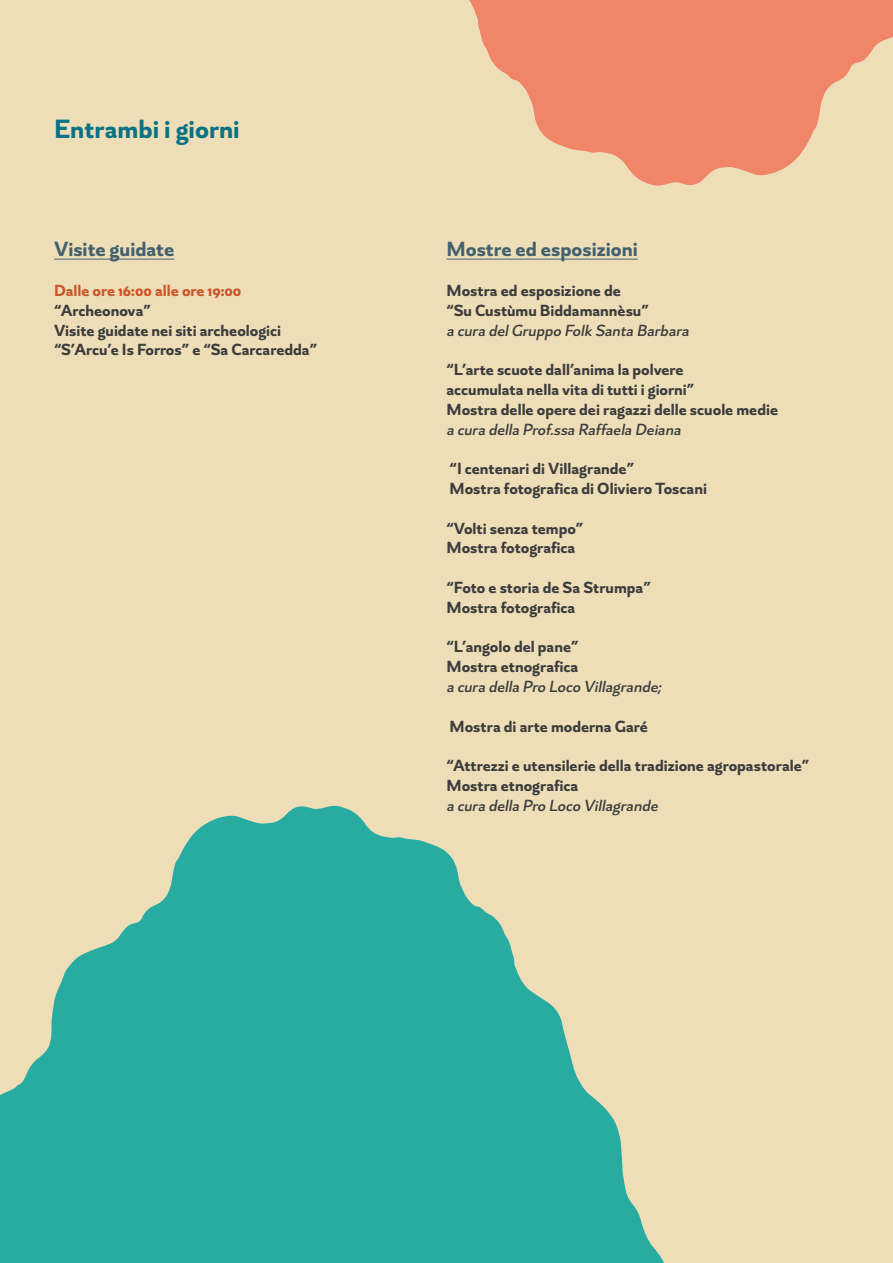
<style>
.page{position:relative;width:893px;height:1263px;background:#eedeb8}
.page>*{position:absolute;margin:0;border:0;box-sizing:border-box;transform-origin:0 0}
.t1{font:700 27px "Alpino";color:#097385}
.t2{font:700 21px "Alpino";color:#42616e}
.t3{font:700 16.5px "Alpino";color:#3c3c3d}
.t4{font:italic 500 16.5px "Alpino";color:#3c3c3d}
.t5{font:700 16.5px "Alpino";color:#cb5528}
</style>
<div class="page">
<hr style="left:54px;top:259px;width:120px;height:1px;background:#42616e">
<svg style="left:0;top:805px;width:664px;height:458px;fill:#28aba1"></svg>
<svg style="left:469px;top:0;width:424px;height:186px;fill:#f08568"></svg>
<hr style="left:446px;top:259px;width:192px;height:1px;background:#42616e">
<p class="t1" style="left:54px;top:112px;width:187px">Entrambi i giorni</p>
<p class="t2" style="left:54px;top:236px;width:122px">Visite guidate</p>
<p class="t5" style="left:54px;top:280px;width:189px">Dalle ore 16:00 alle ore 19:00</p>
<p class="t3" style="left:54px;top:300px;width:99px">“Archeonova”</p>
<p class="t3" style="left:54px;top:320px;width:229px">Visite guidate nei siti archeologici</p>
<p class="t3" style="left:54px;top:339px;width:265px">“S’Arcu’e Is Forros” e “Sa Carcaredda”</p>
<p class="t2" style="left:446px;top:236px;width:193px">Mostre ed esposizioni</p>
<p class="t3" style="left:446px;top:280px;width:176px">Mostra ed esposizione de</p>
<p class="t3" style="left:446px;top:300px;width:204px">“Su Custùmu Biddamannèsu”</p>
<p class="t4" style="left:446px;top:320px;width:248px">a cura delGruppo Folk Santa Barbara</p>
<p class="t3" style="left:446px;top:359px;width:239px">“L’arte scuote dall’anima la polvere</p>
<p class="t3" style="left:446px;top:379px;width:249px">accumulata nella vita di tutti i giorni”</p>
<p class="t3" style="left:446px;top:399px;width:333px">Mostra delle opere dei ragazzi delle scuole medie</p>
<p class="t4" style="left:446px;top:419px;width:239px">a cura della Prof.ssa Raffaela Deiana</p>
<p class="t3" style="left:450px;top:458px;width:186px">“I centenari di Villagrande”</p>
<p class="t3" style="left:450px;top:478px;width:259px">Mostra fotografica di Oliviero Toscani</p>
<p class="t3" style="left:446px;top:518px;width:138px">“Volti senza tempo”</p>
<p class="t3" style="left:446px;top:537px;width:130px">Mostra fotografica</p>
<p class="t3" style="left:446px;top:577px;width:206px">“Foto e storia de Sa Strumpa”</p>
<p class="t3" style="left:446px;top:597px;width:130px">Mostra fotografica</p>
<p class="t3" style="left:446px;top:636px;width:134px">“L’angolo del pane”</p>
<p class="t3" style="left:446px;top:656px;width:133px">Mostra etnografica</p>
<p class="t4" style="left:446px;top:676px;width:220px">a cura della Pro Loco Villagrande;</p>
<p class="t3" style="left:450px;top:716px;width:200px">Mostra di arte moderna Garé</p>
<p class="t3" style="left:446px;top:755px;width:364px">“Attrezzi e utensilerie della tradizione agropastorale”</p>
<p class="t3" style="left:446px;top:775px;width:133px">Mostra etnografica</p>
<p class="t4" style="left:446px;top:795px;width:216px">a cura della Pro Loco Villagrande</p>
</div>
